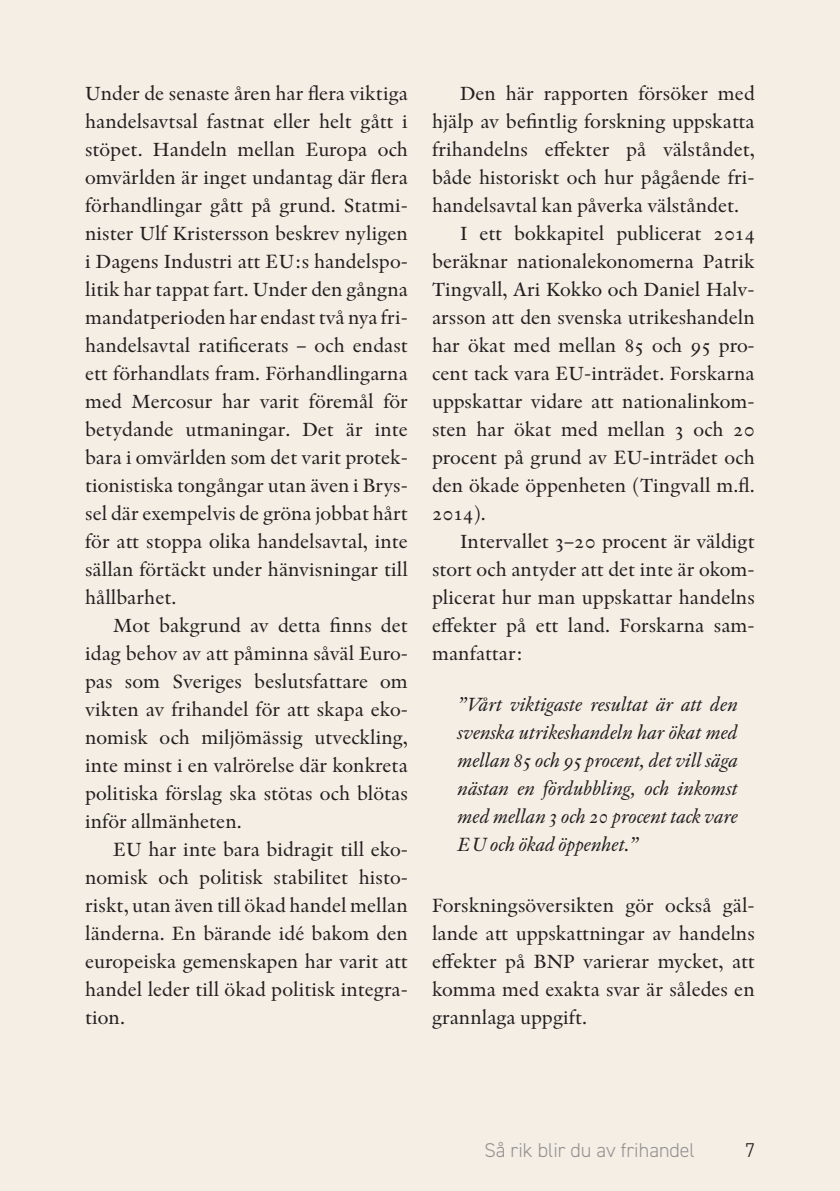
<style>
.page{position:relative;width:840px;height:1191px;background:#fff}
.page>*{position:absolute;margin:0;border:0;box-sizing:border-box;transform-origin:0 0}
.Brödtext_indrag{font:20px/28px "Indigo Antiqua Pro Text";color:#231f20;text-align:justify}
.Brödtext_efter_rubrik{font:20px/28px "Indigo Antiqua Pro Text";color:#231f20;text-align:justify}
.Citerat{font:italic 20px/28px "Indigo Antiqua 2";color:#231f20;text-align:justify}
.t1{font:300 20px "DIN2014";color:#929090}
.t2{font:300 20px "DIN2014";color:#231f20}
</style>
<div class="page">
<div style="left:0;top:0;width:839px;height:1191px;background:#f4eee4"></div>
<p class="Brödtext_efter_rubrik" style="left:85px;top:80px;width:324px">Under de senaste åren har flera viktiga handelsavtsal fastnat eller helt gått i stöpet. Handeln mellan Europa och omvärlden är inget undantag där flera förhandlingar gått på grund. Statmi&shy;nister Ulf Kristersson beskrev nyligen i Dagens Industri att EU:s handelspo&shy;litik har tappat fart. Under den gångna mandatperioden har endast två nya fri&shy;handelsavtal ratificerats – och endast ett förhandlats fram. Förhandlingarna med Mercosur har varit föremål för betydande utmaningar. Det är inte bara i omvärlden som det varit protek&shy;tionistiska tongångar utan även i Brys&shy;sel där exempelvis de gröna jobbat hårt för att stoppa olika handelsavtal, inte sällan förtäckt under hänvisningar till hållbarhet.</p>
<p class="Brödtext_indrag" style="left:85px;top:612px;width:324px;text-indent:28px">Mot bakgrund av detta finns det idag behov av att påminna såväl Euro&shy;pas som Sveriges beslutsfattare om vikten av frihandel för att skapa eko&shy;nomisk och miljömässig utveckling, inte minst i en valrörelse där konkreta politiska förslag ska stötas och blötas inför allmänheten.</p>
<p class="Brödtext_indrag" style="left:85px;top:836px;width:324px;text-indent:28px">EU har inte bara bidragit till eko&shy;nomisk och politisk stabilitet histo&shy;riskt, utan även till ökad handel mellan länderna. En bärande idé bakom den europeiska gemenskapen har varit att handel leder till ökad politisk integra&shy;tion.</p>
<p class="Brödtext_indrag" style="left:432px;top:80px;width:324px;text-indent:28px">Den här rapporten försöker med hjälp av befintlig forskning uppskatta frihandelns effekter på välståndet, både historiskt och hur pågående fri&shy;handelsavtal kan påverka välståndet.</p>
<p class="Brödtext_indrag" style="left:432px;top:220px;width:324px;text-indent:28px">I ett bokkapitel publicerat 2014 beräknar nationalekonomerna Patrik Tingvall, Ari Kokko och Daniel Halv&shy;arsson att den svenska utrikeshandeln har ökat med mellan 85 och 95 pro&shy;cent tack vara EU-inträdet. Forskarna uppskattar vidare att nationalinkom&shy;sten har ökat med mellan 3 och 20 procent på grund av EU-inträdet och den ökade öppenheten (Tingvall m.fl.<br>2014).</p>
<p class="Brödtext_indrag" style="left:432px;top:528px;width:324px;text-indent:28px">Intervallet 3–20 procent är väldigt stort och antyder att det inte är okom&shy;plicerat hur man uppskattar handelns effekter på ett land. Forskarna sam&shy;manfattar:</p>
<p class="Citerat" style="left:457px;top:689px;width:281px">”Vårt viktigaste resultat är att den svenska utrikeshandeln har ökat med mellan 85 och 95 procent, det vill säga nästan en fördubbling, och inkomst med mellan 3 och 20 procent tack vare EU och ökad öppenhet.”</p>
<p class="Brödtext_efter_rubrik" style="left:432px;top:892px;width:324px">Forskningsöversikten gör också gäl&shy;lande att uppskattningar av handelns effekter på BNP varierar mycket, att komma med exakta svar är således en grannlaga uppgift.</p>
<p class="t1" style="left:484px;top:1137px;width:212px">Så rik blir du av frihandel</p>
<p class="t2" style="left:744px;top:1137px;width:11px">7</p>
</div>
